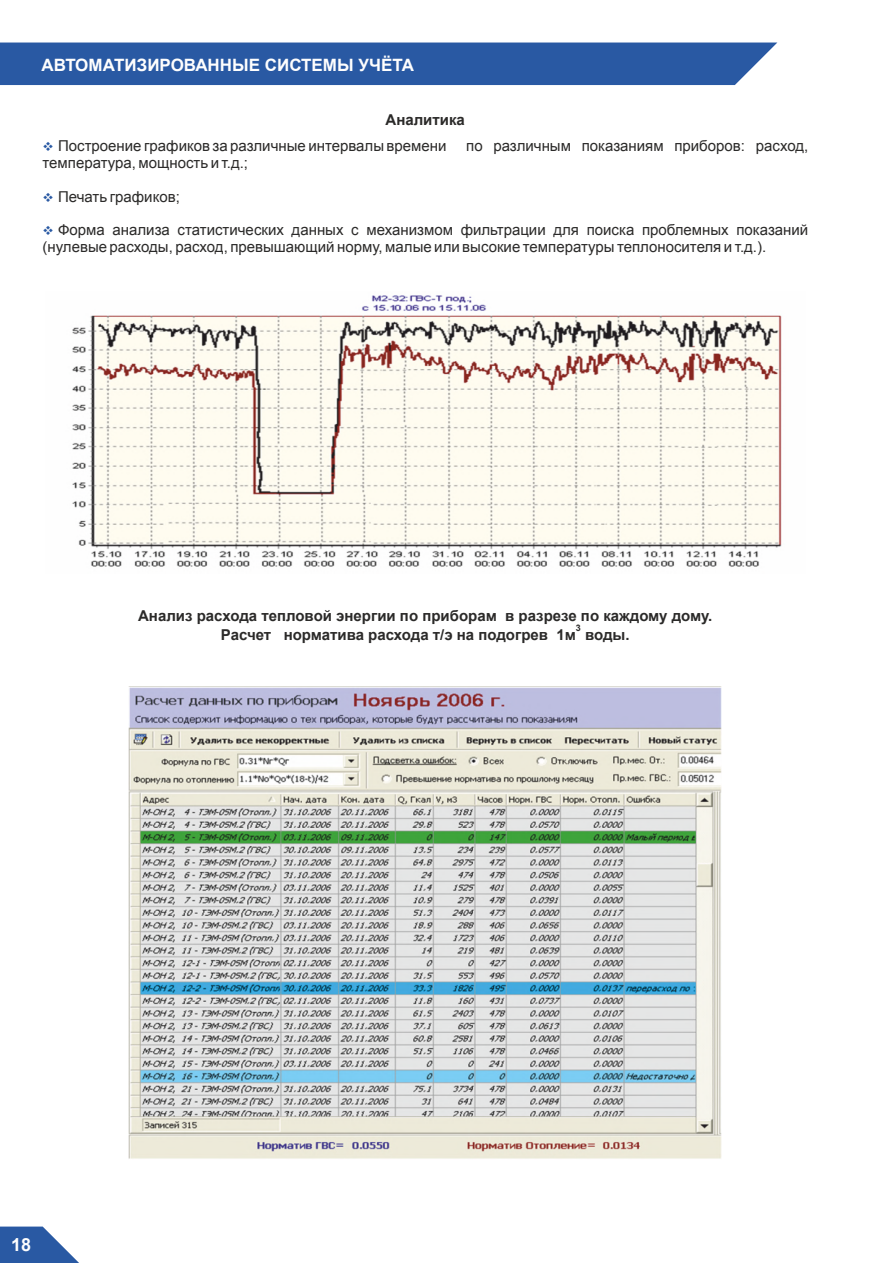
<style>
.page{position:relative;width:893px;height:1263px;background:#fff}
.page>*{position:absolute;margin:0;border:0;box-sizing:border-box;transform-origin:0 0}
.t1{font:700 18px "Arial";color:#fefefe}
.t2{font:700 16.95px "Arial";color:#fefefe}
.t3{font:15px/16.8px "Arial";color:#2b2a29}
.t4{font:700 15px "Arial";color:#2b2a29}
.t5{font:700 9px "Arial";color:#2b2a29}
</style>
<div class="page">
<div style="left:0;top:43px;width:777px;height:42px;background:#2959a3"></div>
<svg style="left:0;top:1226px;width:79px;height:37px"></svg>
<img style="left:72px;top:295px;width:710px;height:272px">
<img style="left:129px;top:686px;width:592px;height:473px">
<p class="t2" style="left:41px;top:56px;width:374px">АВТОМАТИЗИРОВАННЫЕ СИСТЕМЫ УЧЁТА</p>
<p class="t4" style="left:385px;top:111px;width:81px">Аналитика</p>
<p class="t3" style="left:58px;top:138px;width:390px">Построение графиков за различные интервалы времени</p>
<p class="t3" style="left:466px;top:138px;width:344px">по различным показаниям приборов: расход,</p>
<p class="t3" style="left:43px;top:154px;width:207px">температура, мощность и т.д.;</p>
<p class="t3" style="left:58px;top:188px;width:123px">Печать графиков;</p>
<p class="t3" style="left:43px;top:221px;width:767px;text-indent:16px">Форма анализа статистических данных с механизмом фильтрации для поиска проблемных показаний (нулевые расходы, расход, превышающий норму, малые или высокие температуры теплоносителя и т.д.).</p>
<p class="t4" style="left:138px;top:607px;width:576px">Анализ расхода тепловой энергии по приборам в разрезе по каждому дому.</p>
<p class="t5" style="left:576px;top:623px;width:7px">3</p>
<p class="t4" style="left:221px;top:626px;width:410px">Расчет норматива расхода т/э на подогрев 1м воды.</p>
<p class="t1" style="left:11px;top:1235px;width:22px">18</p>
</div>
